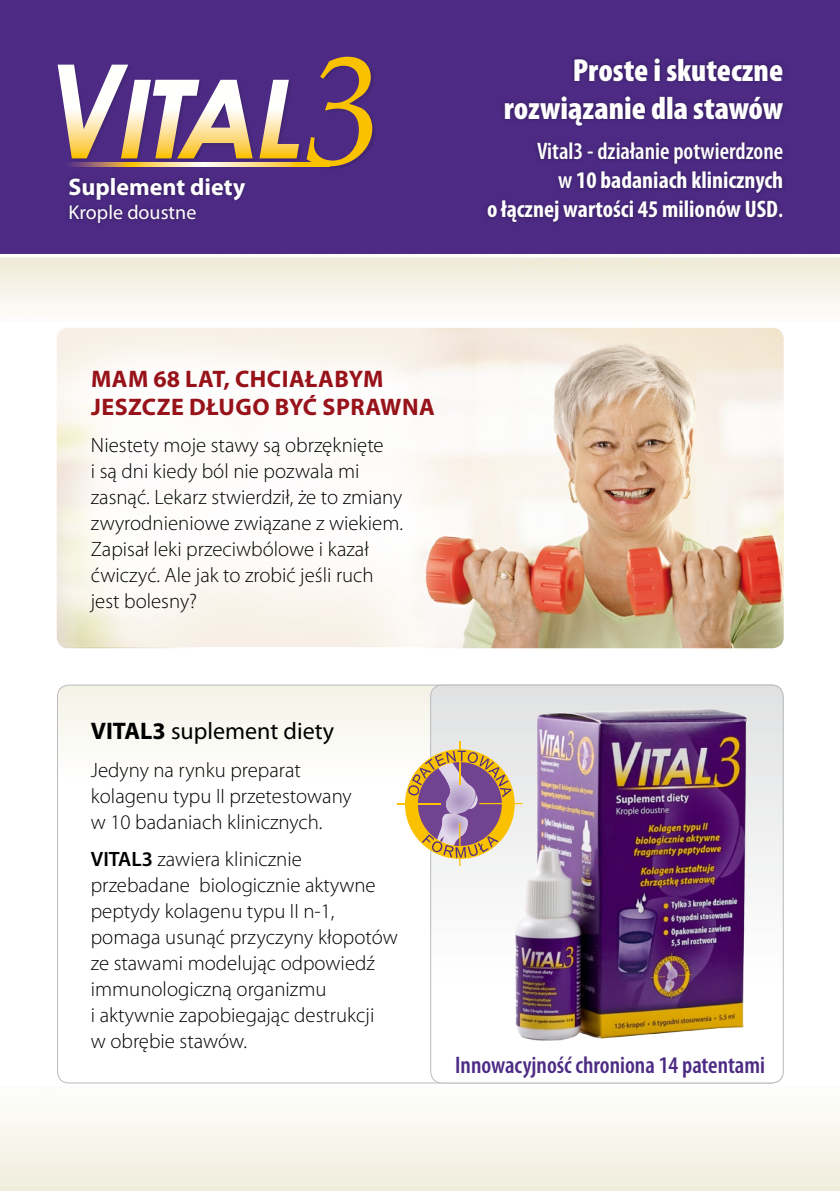
<style>
.page{position:relative;width:840px;height:1191px;background:#fff}
.page>*{position:absolute;margin:0;border:0;box-sizing:border-box;transform-origin:0 0}
.t1{font:900 condensed 32px/38.4px "Myriad Pro";color:#fff;text-align:right}
.t2{font:700 condensed 24px/28.8px "Myriad Pro";color:#fff;text-align:right}
.t3{font:700 24px/28.8px "Myriad Pro";letter-spacing:.02em;color:#98121a}
.t4{font:600 condensed 24px "Myriad Pro";color:#4d2b84}
.t5{font:24px "Myriad Pro";color:#000}
.t6{font:700 24px "Myriad Pro";color:#fff}
.t7{font:300 20.8px/26px "Myriad Pro";color:#000}
.t8{font:20px "Myriad Pro";color:#fff}
.s1{font-weight:600}
.s2{font-weight:700}
</style>
<div class="page">
<img style="left:0;top:253px;width:839px;height:54px">
<img style="left:57px;top:328px;width:726px;height:320px;border-radius:11px">
<div style="left:57px;top:685px;width:725px;height:398px;background:linear-gradient(to bottom,#faf9f4,#fff);border-radius:11px"></div>
<svg style="left:430px;top:685px;width:352px;height:398px"></svg>
<img style="left:472px;top:684px;width:312px;height:375px">
<hr style="left:459px;top:741px;width:1px;height:43px;background:#fac100">
<hr style="left:459px;top:823px;width:1px;height:43px;background:#fac100">
<hr style="left:397px;top:803px;width:43px;height:1px;background:#fac100">
<hr style="left:479px;top:803px;width:43px;height:1px;background:#fac100">
<svg style="left:405px;top:749px;width:109px;height:110px"></svg>
<div style="left:0;top:0;width:839px;height:253px;background:#4d2b84"></div>
<svg style="left:58px;top:65px;width:194px;height:93px"></svg>
<svg style="left:259px;top:80px;width:40px;height:78px"></svg>
<svg style="left:306px;top:57px;width:66px;height:109px"></svg>
<svg style="left:70px;top:162px;width:259px;height:5px"></svg>
<svg style="left:68px;top:176px;width:177px;height:47px"></svg>
<svg style="left:486px;top:57px;width:298px;height:166px"></svg>
<p class="t6" style="left:69px;top:171px;width:178px">SUPLEMENT DIETY</p>
<p class="t8" style="left:69px;top:200px;width:129px">Krople doustne</p>
<h1 class="t1" style="left:503px;top:50px;width:281px">Proste i skuteczne rozwiązanie dla stawów</h1>
<p class="t2" style="left:487px;top:136px;width:297px"><span class="s1">Vital3 - działanie potwierdzone<br>w</span> 10 badaniach klinicznych<br>o łącznej wartości 45 milionów USD<span class="s1">.</span></p>
<p class="t3" style="left:91px;top:363px;width:344px">MAM 68 LAT, CHCIAŁABYM<br>JESZCZE DŁUGO BYĆ SPRAWNA</p>
<p class="t7" style="left:91px;top:432px;width:313px">Niestety moje stawy są obrzęknięte<br>i są dni kiedy ból nie pozwala mi zasnąć. Lekarz stwierdził, że to zmiany zwyrodnieniowe związane z wiekiem.<br>Zapisał leki przeciwbólowe i kazał ćwiczyć. Ale jak to zrobić jeśli ruch jest bolesny?</p>
<p class="t5" style="left:91px;top:716px;width:245px"><span class="s2">VITAL3</span> suplement diety</p>
<p class="t7" style="left:91px;top:756px;width:262px">Jedyny na rynku preparat kolagenu typu II przetestowany w 10 badaniach klinicznych.</p>
<p class="t7" style="left:91px;top:846px;width:308px"><span class="s1">VITAL3</span> zawiera klinicznie przebadane biologicznie aktywne peptydy kolagenu typu II n-1, pomaga usunąć przyczyny kłopotów ze stawami modelując odpowiedź immunologiczną organizmu<br>i aktywnie zapobiegając destrukcji<br>w obrębie stawów.</p>
<p class="t4" style="left:455px;top:1050px;width:311px">Innowacyjność chroniona 14 patentami</p>
</div>
